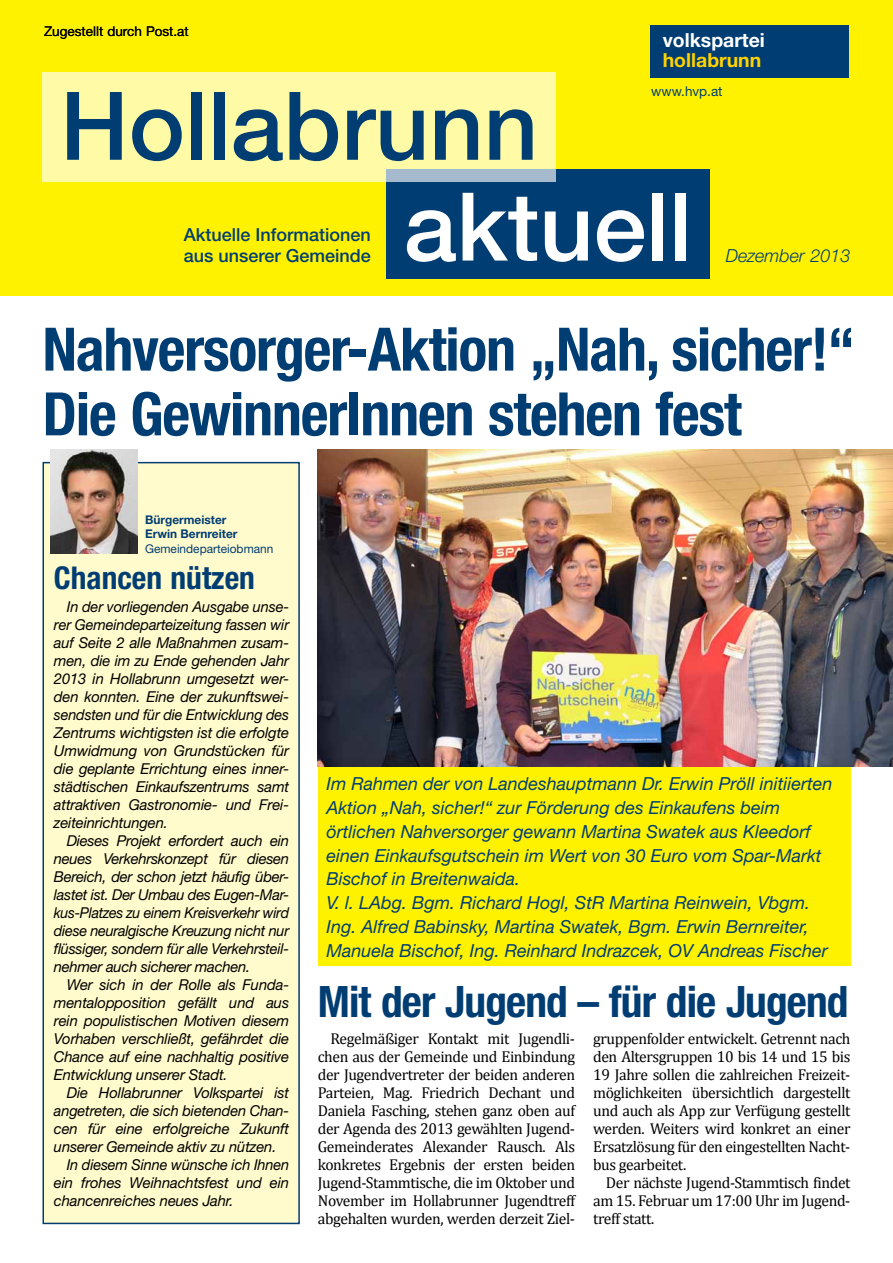
<style>
.page{position:relative;width:893px;height:1263px;background:#fff}
.page>*{position:absolute;margin:0;border:0;box-sizing:border-box;transform-origin:0 0}
.t1{font:500 94.8px "Helvetica Neue";color:#003d73}
.t2{font:500 94.8px "Helvetica Neue";color:#fff}
.t3{font:700 condensed 60px/64.8px "Helvetica Neue";letter-spacing:-.02em;color:#003d73}
.t4{font:700 condensed 43.35px "Helvetica Neue";letter-spacing:-.02em;color:#003d73}
.t5{font:700 condensed 31.5px "Helvetica Neue";color:#003d73}
.t6{font:700 19.35px "Helvetica Neue";color:#fff}
.t7{font:700 19.35px "Helvetica Neue";color:#ffd200}
.t8{font:italic 18px/24px "Helvetica Neue";color:#003d73}
.t9{font:500 18px/21.6px "Helvetica Neue";color:#003d73}
.t10{font:italic 300 18px "Helvetica Neue";color:#003d73}
.t11{font:15.75px/18px "Cambria";letter-spacing:-.025em;color:#000;text-align:justify}
.t12{font:italic 15px/18px "Helvetica Neue";letter-spacing:-.01em;color:#000;text-align:justify}
.t13{font:13.5px "Helvetica Neue";color:#000}
.t14{font:13.5px "Helvetica Neue";color:#003d73}
.t15{font:700 12px/14.4px "Helvetica Neue";color:#003d73}
.t16{font:12px "Helvetica Neue";color:#003d73}
</style>
<div class="page">
<div style="left:0;top:0;width:893px;height:296px;background:#fff200"></div>
<div style="left:318px;top:767px;width:532px;height:199px;background:#fff200"></div>
<div style="left:386px;top:169px;width:324px;height:109px;background:#003d73"></div>
<div style="left:43px;top:72px;width:513px;height:110px;background:#fffaa5"></div>
<div style="left:651px;top:26px;width:198px;height:52px;background:#003d73"></div>
<div style="left:43px;top:462px;width:257px;height:762px;background:#fffbcc;border:2px solid #003d73"></div>
<img style="left:50px;top:449px;width:87px;height:104px">
<img style="left:318px;top:449px;width:575px;height:318px">
<p class="t13" style="left:44px;top:23px;width:146px">Zugestellt durch Post.at</p>
<h1 class="t1" style="left:60px;top:70px;width:479px">Hollabrunn</h1>
<p class="t6" style="left:663px;top:29px;width:104px">volkspartei</p>
<p class="t7" style="left:663px;top:48px;width:100px">hollabrunn</p>
<p class="t14" style="left:651px;top:83px;width:73px">www.hvp.at</p>
<p class="t9" style="left:184px;top:223px;width:189px">Aktuelle Informationen aus unserer Gemeinde</p>
<h1 class="t2" style="left:404px;top:170px;width:290px">aktuell</h1>
<p class="t10" style="left:726px;top:245px;width:126px">Dezember 2013</p>
<h2 class="t3" style="left:43px;top:316px;width:814px">Nahversorger-Aktion „Nah, sicher!“<br>Die GewinnerInnen stehen fest</h2>
<p class="t15" style="left:145px;top:512px;width:94px">Bürgermeister<br>Erwin Bernreiter</p>
<p class="t16" style="left:145px;top:541px;width:130px">Gemeindeparteiobmann</p>
<h3 class="t5" style="left:54px;top:559px;width:203px">Chancen nützen</h3>
<p class="t12" style="left:54px;top:597px;width:237px;text-indent:13px">In der vorliegenden Ausgabe unse&shy;rer Gemeindeparteizeitung fassen wir auf Seite 2 alle Maßnahmen zusam&shy;men, die im zu Ende gehenden Jahr 2013 in Hollabrunn umgesetzt wer&shy;den konnten. Eine der zukunftswei&shy;sendsten und für die Entwicklung des Zentrums wichtigsten ist die erfolgte Umwidmung von Grundstücken für die geplante Errichtung eines inner&shy;städtischen Einkaufszentrums samt attraktiven Gastronomie- und Frei&shy;zeiteinrichtungen.</p>
<p class="t12" style="left:54px;top:831px;width:237px;text-indent:13px">Dieses Projekt erfordert auch ein neues Verkehrskonzept für diesen Bereich, der schon jetzt häufig über&shy;lastet ist. Der Umbau des Eugen-Mar&shy;kus-Platzes zu einem Kreisverkehr wird diese neuralgische Kreuzung nicht nur flüssiger, sondern für alle Verkehrsteil&shy;nehmer auch sicherer machen.</p>
<p class="t12" style="left:54px;top:975px;width:237px;text-indent:13px">Wer sich in der Rolle als Funda&shy;mentalopposition gefällt und aus rein populistischen Motiven diesem Vorhaben verschließt, gefährdet die Chance auf eine nachhaltig positive Entwicklung unserer Stadt.</p>
<p class="t12" style="left:67px;top:1083px;width:224px">Die Hollabrunner Volkspartei ist</p>
<p class="t12" style="left:54px;top:1101px;width:237px">angetreten, die sich bietenden Chan-</p>
<p class="t12" style="left:54px;top:1119px;width:237px">cen für eine erfolgreiche Zukunft</p>
<p class="t12" style="left:54px;top:1137px;width:224px">unserer Gemeinde aktiv zu nützen.</p>
<p class="t12" style="left:67px;top:1155px;width:224px">In diesem Sinne wünsche ich Ihnen</p>
<p class="t12" style="left:54px;top:1173px;width:237px">ein frohes Weihnachtsfest und ein</p>
<p class="t12" style="left:54px;top:1191px;width:181px">chancenreiches neues Jahr.</p>
<p class="t8" style="left:326px;top:771px;width:508px">Im Rahmen der von Landeshauptmann Dr. Erwin Pröll initiierten Aktion „Nah, sicher!“ zur Förderung des Einkaufens beim örtlichen Nahversorger gewann Martina Swatek aus Kleedorf einen Einkaufsgutschein im Wert von 30 Euro vom Spar-Markt Bischof in Breitenwaida.<br>V. l. LAbg. Bgm. Richard Hogl, StR Martina Reinwein, Vbgm.<br>Ing. Alfred Babinsky, Martina Swatek, Bgm. Erwin Bernreiter, Manuela Bischof, Ing. Reinhard Indrazcek, OV Andreas Fischer</p>
<h3 class="t4" style="left:318px;top:975px;width:532px">Mit der Jugend – für die Jugend</h3>
<p class="t11" style="left:593px;top:1030px;width:259px">gruppenfolder entwickelt. Getrennt nach den Altersgruppen 10 bis 14 und 15 bis 19 Jahre sollen die zahlreichen Freizeit&shy;möglichkeiten übersichtlich dargestellt und auch als App zur Verfügung gestellt werden. Weiters wird konkret an einer Ersatzlösung für den eingestellten Nacht&shy;bus gearbeitet.</p>
<p class="t11" style="left:593px;top:1174px;width:259px;text-indent:13px">Der nächste Jugend-Stammtisch findet am 15. Februar um 17:00 Uhr im Jugend&shy;treff statt.</p>
<p class="t11" style="left:318px;top:1030px;width:259px;text-indent:13px">Regelmäßiger Kontakt mit Jugendli&shy;chen aus der Gemeinde und Einbindung der Jugendvertreter der beiden anderen Parteien, Mag. Friedrich Dechant und Daniela Fasching, stehen ganz oben auf der Agenda des 2013 gewählten Jugend-Gemeinderates Alexander Rausch. Als konkretes Ergebnis der ersten beiden Jugend-Stammtische, die im Oktober und November im Hollabrunner Jugendtreff abgehalten wurden, werden derzeit Ziel-</p>
</div>
